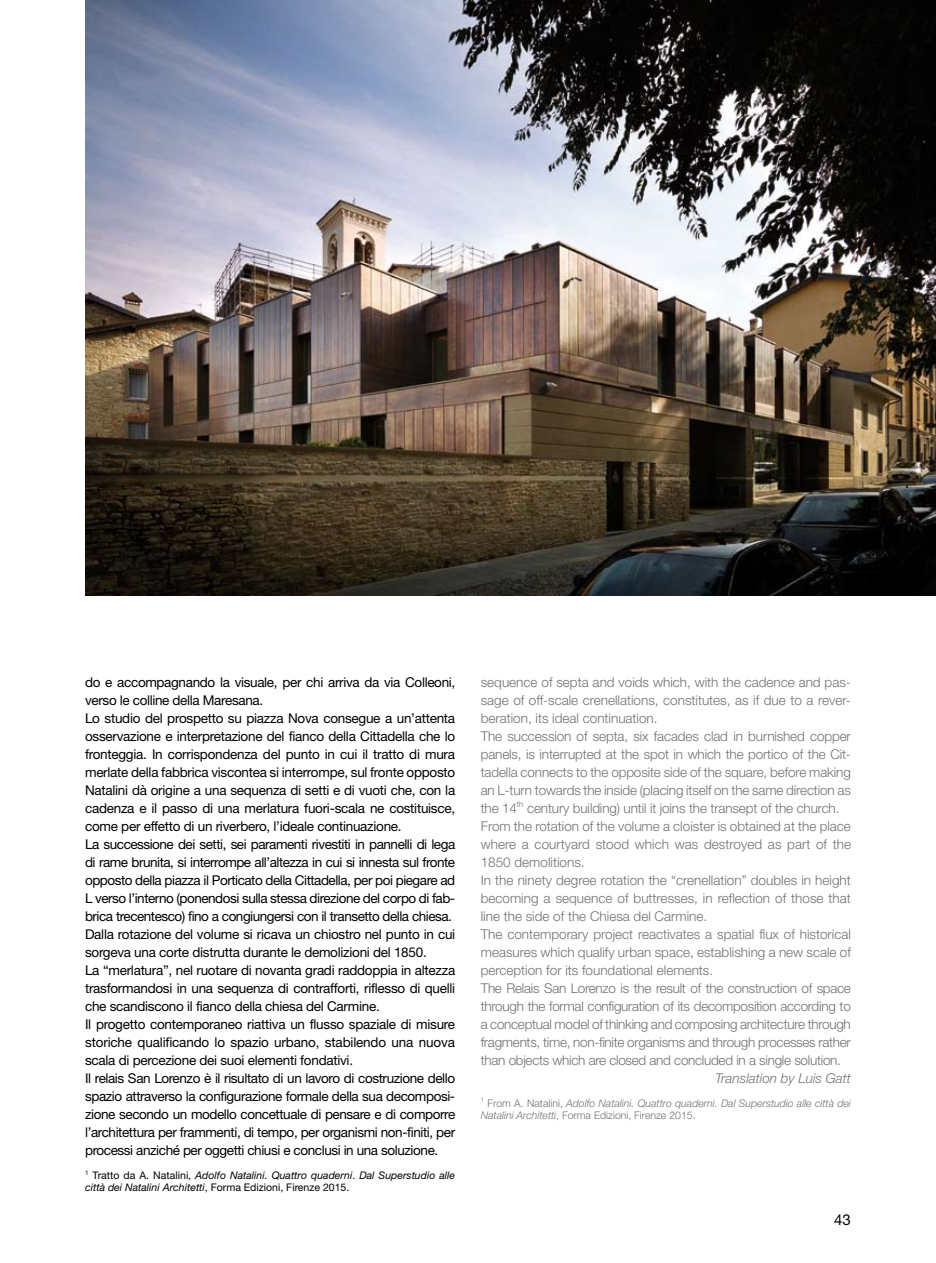
<style>
.page{position:relative;width:936px;height:1263px;background:#fff}
.page>*{position:absolute;margin:0;border:0;box-sizing:border-box;transform-origin:0 0}
.t1{font:15px "Helvetica Neue LT Pro";color:#000}
.t2{font:13.5px/18px "Helvetica Neue LT Pro";letter-spacing:-.02em;color:#000}
.t3{font:300 13.5px/18px "Helvetica Neue LT Pro";letter-spacing:-.01em;color:#707173}
.t4{font:italic 300 13.5px "Helvetica Neue LT Pro";color:#707173}
.t5{font:italic 10.5px/12px "Helvetica Neue LT Pro";color:#000}
.t6{font:italic 300 10.5px/12px "Helvetica Neue LT Pro";color:#707173}
.s1{font-style:normal}
</style>
<div class="page">
<img style="left:85px;top:0;width:850px;height:595px">
<p class="t2" style="left:85px;top:672px;width:371px">do e accompagnando la visuale, per chi arriva da via Colleoni, verso le colline della Maresana.<br>Lo studio del prospetto su piazza Nova consegue a un’attenta osservazione e interpretazione del fianco della Cittadella che lo fronteggia. In corrispondenza del punto in cui il tratto di mura merlate della fabbrica viscontea si interrompe, sul fronte opposto Natalini dà origine a una sequenza di setti e di vuoti che, con la cadenza e il passo di una merlatura fuori-scala ne costituisce, come per effetto di un riverbero, l’ideale continuazione.<br>La successione dei setti, sei paramenti rivestiti in pannelli di lega di rame brunita, si interrompe all’altezza in cui si innesta sul fronte opposto della piazza il Porticato della Cittadella, per poi piegare ad L verso l’interno (ponendosi sulla stessa direzione del corpo di fab&shy;brica trecentesco) fino a congiungersi con il transetto della chiesa.<br>Dalla rotazione del volume si ricava un chiostro nel punto in cui sorgeva una corte distrutta durante le demolizioni del 1850.<br>La “merlatura”, nel ruotare di novanta gradi raddoppia in altezza trasformandosi in una sequenza di contrafforti, riflesso di quelli che scandiscono il fianco della chiesa del Carmine.<br>Il progetto contemporaneo riattiva un flusso spaziale di misure storiche qualificando lo spazio urbano, stabilendo una nuova scala di percezione dei suoi elementi fondativi.<br>Il relais San Lorenzo è il risultato di un lavoro di costruzione dello spazio attraverso la configurazione formale della sua decomposi&shy;zione secondo un modello concettuale di pensare e di comporre l’architettura per frammenti, di tempo, per organismi non-finiti, per processi anziché per oggetti chiusi e conclusi in una soluzione.</p>
<p class="t5" style="left:85px;top:1169px;width:371px"><sup>1</sup> <span class="s1">Tratto da A. Natalini,</span> Adolfo Natalini. Quattro quaderni<span class="s1">.</span> Dal Superstudio alle città dei Natalini Architetti<span class="s1">, Forma Edizioni, Firenze 2015.</span></p>
<p class="t3" style="left:480px;top:672px;width:372px">sequence of septa and voids which, with the cadence and pas&shy;sage of off-scale crenellations, constitutes, as if due to a rever&shy;beration, its ideal continuation.<br>The succession of septa, six facades clad in burnished copper panels, is interrupted at the spot in which the portico of the Cit&shy;tadella connects to the opposite side of the square, before making an L-turn towards the inside (placing itself on the same direction as the 14<sup>th</sup> century building) until it joins the transept of the church.<br>From the rotation of the volume a cloister is obtained at the place where a courtyard stood which was destroyed as part of the 1850 demolitions.<br>In the ninety degree rotation the “crenellation” doubles in height becoming a sequence of buttresses, in reflection of those that line the side of the Chiesa del Carmine.<br>The contemporary project reactivates a spatial flux of historical measures which qualify urban space, establishing a new scale of perception for its foundational elements.<br>The Relais San Lorenzo is the result of the construction of space through the formal configuration of its decomposition according to a conceptual model of thinking and composing architecture through fragments, time, non-finite organisms and through processes rather than objects which are closed and concluded in a single solution.</p>
<p class="t4" style="left:715px;top:1070px;width:137px">Translation by Luis Gatt</p>
<p class="t6" style="left:480px;top:1097px;width:371px"><sup>1</sup> <span class="s1">From A. Natalini,</span> Adolfo Natalini. Quattro quaderni. Dal Superstudio alle città dei<br>Natalini Architetti<span class="s1">, Forma Edizioni, Firenze 2015.</span></p>
<p class="t1" style="left:834px;top:1210px;width:18px">43</p>
</div>
